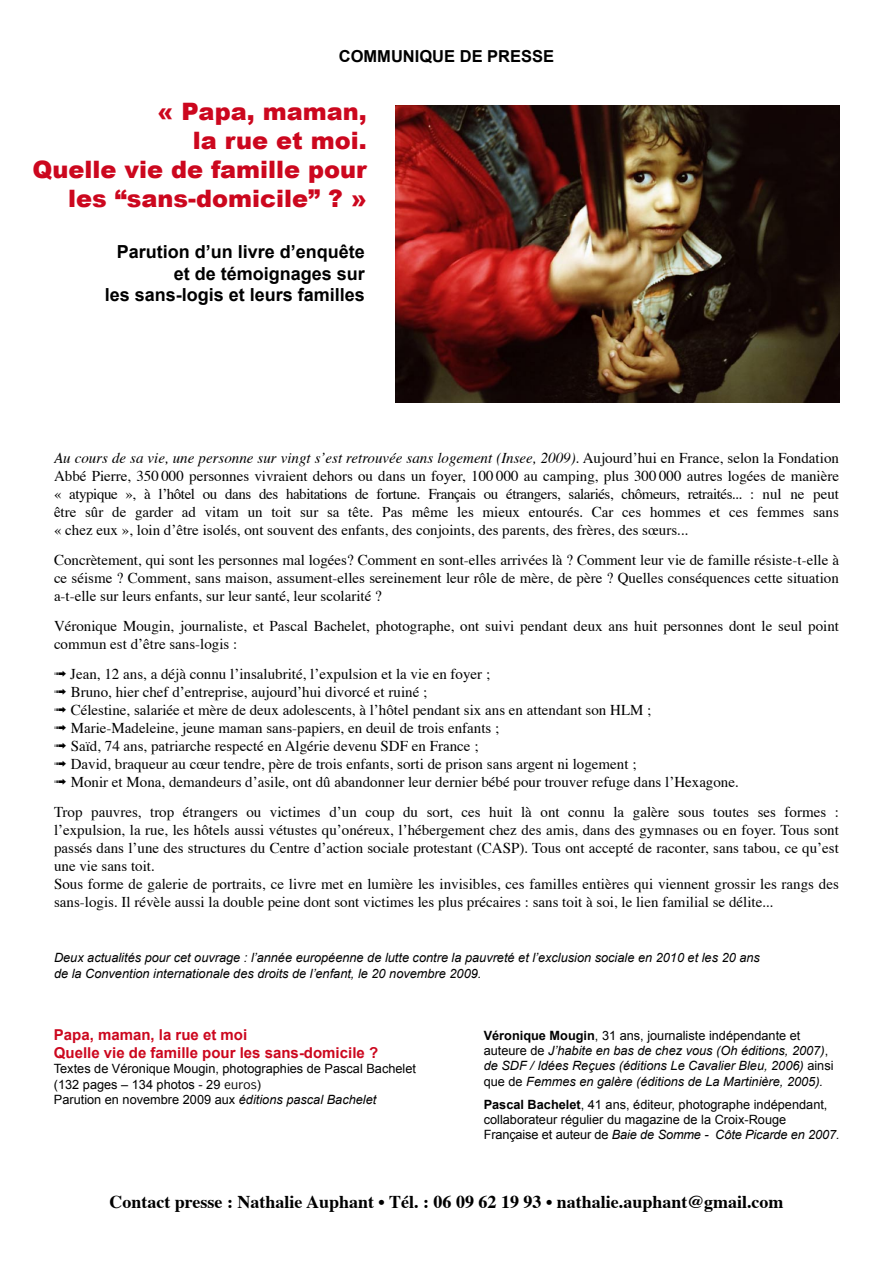
<style>
.page{position:relative;width:893px;height:1263px;background:#fff}
.page>*{position:absolute;margin:0;border:0;box-sizing:border-box;transform-origin:0 0}
.t1{font:900 24px/28.8px "Arial";color:#cc071e;text-align:right}
.t2{font:700 18px/21.6px "Arial";color:#000;text-align:right}
.t3{font:700 18px "Times";color:#000}
.t4{font:700 16.5px "Arial";color:#000}
.t5{font:15px/18px "Times";color:#000}
.t6{font:700 15px/18px "Arial";color:#cc071e}
.t7{font:italic 12.75px/15.3px "Arial";color:#000}
.t8{font:12.75px/15.3px "Arial";color:#000}
.s1{font-style:italic}
.s2{font-family:"Euphemia UCAS"}
.s3{font-weight:700;font-style:normal}
.s4{font-style:normal}
.s5{font-weight:700}
</style>
<div class="page">
<img style="left:395px;top:105px;width:444px;height:297px">
<p class="t4" style="left:339px;top:47px;width:217px">COMMUNIQUE DE PRESSE</p>
<h1 class="t1" style="left:32px;top:98px;width:336px">« Papa, maman,<br>la rue et moi.<br>Quelle vie de famille pour les “sans-domicile” ? »</h1>
<p class="t2" style="left:105px;top:241px;width:262px">Parution d’un livre d’enquête et de témoignages sur<br>les sans-logis et leurs familles</p>
<p class="t5" style="left:54px;top:448px;width:787px;text-align:justify"><span class="s1">Au cours de sa vie, une personne sur vingt s’est retrouvée sans logement (Insee, 2009)</span>. Aujourd’hui en France, selon la Fondation Abbé Pierre, 350 000 personnes vivraient dehors ou dans un foyer, 100 000 au camping, plus 300 000 autres logées de manière « atypique », à l’hôtel ou dans des habitations de fortune. Français ou étrangers, salariés, chômeurs, retraités... : nul ne peut être sûr de garder ad vitam un toit sur sa tête. Pas même les mieux entourés. Car ces hommes et ces femmes sans « chez eux », loin d’être isolés, ont souvent des enfants, des conjoints, des parents, des frères, des sœurs...</p>
<p class="t5" style="left:54px;top:550px;width:786px;text-align:justify">Concrètement, qui sont les personnes mal logées? Comment en sont-elles arrivées là ? Comment leur vie de famille résiste-t-elle à ce séisme ? Comment, sans maison, assument-elles sereinement leur rôle de mère, de père ? Quelles conséquences cette situation a-t-elle sur leurs enfants, sur leur santé, leur scolarité ?</p>
<p class="t5" style="left:54px;top:616px;width:786px">Véronique Mougin, journaliste, et Pascal Bachelet, photographe, ont suivi pendant deux ans huit personnes dont le seul point commun est d’être sans-logis :</p>
<p class="t5" style="left:54px;top:664px;width:686px">➟ Jean, 12 ans, a déjà connu l’insalubrité, l’expulsion et la vie en foyer ;<br>➟ Bruno, hier chef d’entreprise, aujourd’hui divorcé et ruiné ;<br>➟ Célestine, salariée et mère de deux adolescents, à l’hôtel pendant six ans en attendant son HLM ;<br>➟ Marie-Madeleine, jeune maman sans-papiers, en deuil de trois enfants ;<br>➟ Saïd, 74 ans, patriarche respecté en Algérie devenu SDF en France ;<br>➟ David, braqueur au cœur tendre, père de trois enfants, sorti de prison sans argent ni logement ;<br>➟ Monir et Mona, demandeurs d’asile, ont dû abandonner leur dernier bébé pour trouver refuge dans l’Hexagone.</p>
<p class="t5" style="left:54px;top:802px;width:786px">Trop pauvres, trop étrangers ou victimes d’un coup du sort, ces huit là ont connu la galère sous toutes ses formes : l’expulsion, la rue, les hôtels aussi vétustes qu’onéreux, l’hébergement chez des amis, dans des gymnases ou en foyer. Tous sont passés dans l’une des structures du Centre d’action sociale protestant (CASP). Tous ont accepté de raconter, sans tabou, ce qu’est une vie sans toit.<br>Sous forme de galerie de portraits, ce livre met en lumière les invisibles, ces familles entières qui viennent grossir les rangs des sans-logis. Il révèle aussi la double peine dont sont victimes les plus précaires : sans toit à soi, le lien familial se délite...</p>
<p class="t7" style="left:54px;top:949px;width:707px;line-height:16.2px">Deux actualités pour cet ouvrage : l’année européenne de lutte contre la pauvreté et l’exclusion sociale en 2010 et les 20 ans de la Convention internationale des droits de l’enfant, le 20 novembre 2009.</p>
<p class="t6" style="left:54px;top:1026px;width:326px">Papa, maman, la rue et moi<br>Quelle vie de famille pour les sans-domicile ?</p>
<p class="t8" style="left:54px;top:1061px;width:364px">Textes de Véronique Mougin, photographies de Pascal Bachelet (132 pages – 134 photos - 29 <span class="s2">euros</span>)<br>Parution en novembre 2009 aux <span class="s1">éditions pascal Bachelet</span></p>
<p class="t7" style="left:484px;top:1028px;width:351px"><span class="s3">Véronique Mougin</span><span class="s4">, 31 ans, journaliste indépendante et auteure de</span> J’habite en bas de chez vous (Oh éditions, 2007)<span class="s4">, </span>de SDF / Idées Reçues (éditions Le Cavalier Bleu, 2006) <span class="s4">ainsi que de</span> Femmes en galère (éditions de La Martinière, 2005).</p>
<p class="t8" style="left:484px;top:1096px;width:357px"><span class="s5">Pascal Bachelet</span>, 41 ans, éditeur, photographe indépendant, collaborateur régulier du magazine de la Croix-Rouge<br>Française et auteur de <span class="s1">Baie de Somme - Côte Picarde en 2007.</span></p>
<p class="t3" style="left:109px;top:1184px;width:676px">Contact presse : Nathalie Auphant • Tél. : 06 09 62 19 93 • nathalie.auphant@gmail.com</p>
</div>
